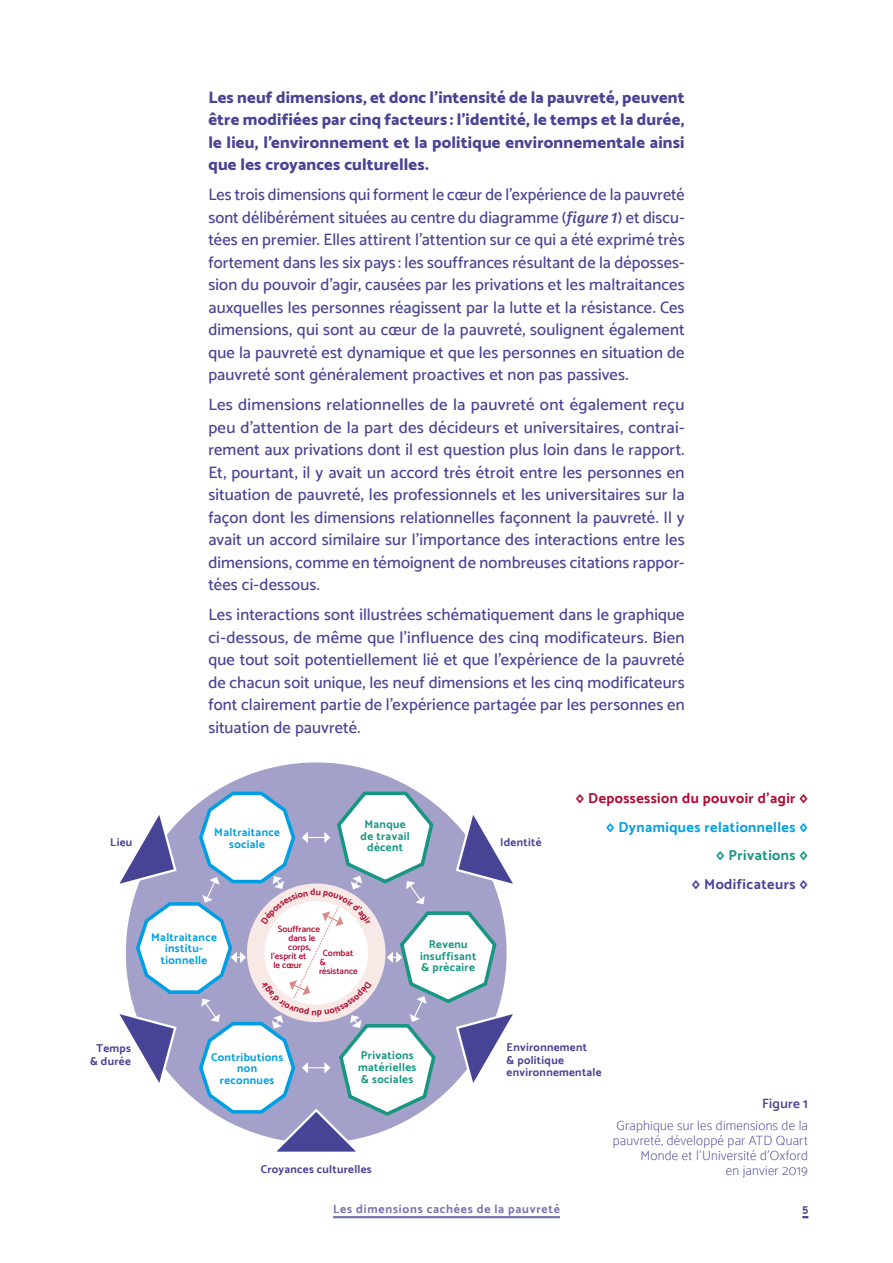
<style>
.page{position:relative;width:893px;height:1263px;background:#fff}
.page>*{position:absolute;margin:0;border:0;box-sizing:border-box;transform-origin:0 0}
.t1{font:500 16.5px/22.5px "Catamaran";letter-spacing:.01em;color:#484495;text-align:justify}
.t2{font:800 16.5px/22.5px "Catamaran";letter-spacing:.01em;color:#484495;text-align:justify}
.t3{font:700 14.4px "Catamaran";letter-spacing:.03em;color:#b00930}
.t4{font:700 14.4px "Catamaran";letter-spacing:.03em;color:#009fe3}
.t5{font:700 14.4px "Catamaran";letter-spacing:.03em;color:#484495}
.t6{font:700 14.4px "Catamaran";letter-spacing:.03em;color:#179682}
.t7{font:100 13.5px/15px "Catamaran";letter-spacing:.015em;color:#484495;text-align:right}
.t8{font:600 13.5px "Catamaran";letter-spacing:.02em;color:#484495}
.t9{font:700 12px "Catamaran";letter-spacing:.065em;color:#484495}
.t10{font:700 11.4px/12.5px "Catamaran";letter-spacing:.025em;color:#484495;text-align:center}
.t11{font:700 11.4px/11.6px "Catamaran";letter-spacing:.03em;color:#179682;text-align:center}
.t12{font:700 11.4px/11.6px "Catamaran";letter-spacing:.03em;color:#009fe3;text-align:center}
.t13{font:600 9px/9px "Catamaran";color:#b00930}
.s1{font-family:"Amaranth";font-weight:400;font-style:italic}
</style>
<div class="page">
<svg style="left:802px;top:1216px;width:6px;height:2px"></svg>
<hr style="left:333px;top:1216px;width:227px;height:2px;background:#484495">
<div style="left:126px;top:762px;width:381px;height:381px;background:#a3a1ca;border-radius:50%"></div>
<svg style="left:119px;top:788px;width:394px;height:364px"></svg>
<p class="t2" style="left:208px;top:86px;width:478px">Les neuf dimensions, et donc l’intensité de la pauvreté, peuvent être modifiées par cinq facteurs : l’identité, le temps et la durée, le lieu, l’environnement et la politique environnementale ainsi que les croyances culturelles.</p>
<p class="t1" style="left:208px;top:183px;width:478px">Les trois dimensions qui forment le cœur de l’expérience de la pauvreté sont délibérément situées au centre du diagramme (<span class="s1">figure 1</span>) et discu&shy;tées en premier. Elles attirent l’attention sur ce qui a été exprimé très fortement dans les six pays : les souffrances résultant de la déposses&shy;sion du pouvoir d’agir, causées par les privations et les maltraitances auxquelles les personnes réagissent par la lutte et la résistance. Ces dimensions, qui sont au cœur de la pauvreté, soulignent également que la pauvreté est dynamique et que les personnes en situation de pauvreté sont généralement proactives et non pas passives.</p>
<p class="t1" style="left:208px;top:393px;width:478px">Les dimensions relationnelles de la pauvreté ont également reçu peu d’attention de la part des décideurs et universitaires, contrai&shy;rement aux privations dont il est question plus loin dans le rapport.<br>Et, pourtant, il y avait un accord très étroit entre les personnes en situation de pauvreté, les professionnels et les universitaires sur la façon dont les dimensions relationnelles façonnent la pauvreté. Il y avait un accord similaire sur l’importance des interactions entre les dimensions, comme en témoignent de nombreuses citations rappor&shy;tées ci-dessous.</p>
<p class="t1" style="left:208px;top:603px;width:478px">Les interactions sont illustrées schématiquement dans le graphique ci-dessous, de même que l’influence des cinq modificateurs. Bien que tout soit potentiellement lié et que l’expérience de la pauvreté de chacun soit unique, les neuf dimensions et les cinq modificateurs font clairement partie de l’expérience partagée par les personnes en situation de pauvreté.</p>
<p class="t11" style="left:361px;top:818px;width:51px">Manque de travail décent</p>
<p class="t12" style="left:214px;top:826px;width:67px">Maltraitance sociale</p>
<p class="t10" style="left:110px;top:836px;width:24px">Lieu</p>
<p class="t10" style="left:500px;top:836px;width:43px">Identité</p>
<p class="t12" style="left:151px;top:931px;width:67px">Maltraitance institu&shy;tionnelle</p>
<p class="t13" style="left:278px;top:925px;width:44px">Souffrance</p>
<p class="t13" style="left:288px;top:934px;width:29px">dans le</p>
<p class="t13" style="left:288px;top:943px;width:24px">corps,</p>
<p class="t13" style="left:271px;top:952px;width:37px">l’esprit et</p>
<p class="t13" style="left:273px;top:961px;width:30px">le cœur</p>
<p class="t13" style="left:319px;top:948px;width:40px;text-indent:4px">Combat &amp; résistance</p>
<p class="t11" style="left:420px;top:938px;width:58px">Revenu insuffisant &amp; précaire</p>
<p class="t3" style="left:576px;top:789px;width:234px">◊ Depossession du pouvoir d’agir ◊</p>
<p class="t4" style="left:606px;top:818px;width:203px">◊ Dynamiques relationnelles ◊</p>
<p class="t6" style="left:716px;top:847px;width:93px">◊ Privations ◊</p>
<p class="t5" style="left:692px;top:876px;width:118px">◊ Modificateurs ◊</p>
<p class="t10" style="left:90px;top:1042px;width:42px">Temps &amp; durée</p>
<p class="t10" style="left:507px;top:1041px;width:97px;text-align:left">Environnement<br>&amp; politique environnementale</p>
<p class="t11" style="left:358px;top:1050px;width:60px;text-align:left">Privations matérielles &amp; sociales</p>
<p class="t12" style="left:211px;top:1051px;width:74px">Contributions non reconnues</p>
<p class="t10" style="left:261px;top:1162px;width:113px">Croyances culturelles</p>
<p class="t8" style="left:762px;top:1095px;width:47px">Figure 1</p>
<p class="t7" style="left:613px;top:1118px;width:197px">Graphique sur les dimensions de la pauvreté, développé par ATD Quart<br>Monde et l’Université d’Oxford<br>en janvier 2019</p>
<p class="t9" style="left:333px;top:1201px;width:228px">Les dimensions cachées de la pauvreté</p>
<p class="t9" style="left:802px;top:1201px;width:8px">5</p>
</div>
